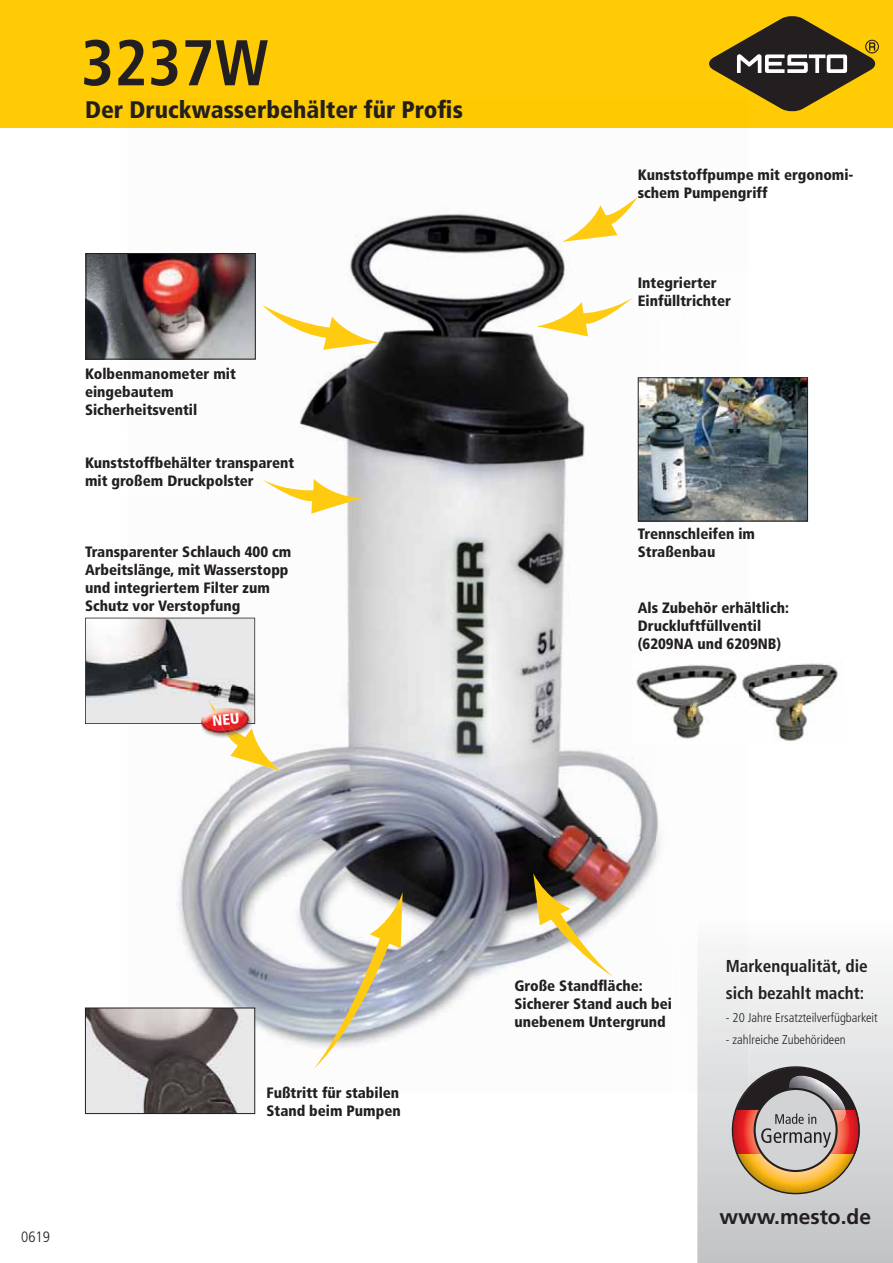
<style>
.page{position:relative;width:893px;height:1263px;background:#fff}
.page>*{position:absolute;margin:0;border:0;box-sizing:border-box;transform-origin:0 0}
.t1{font:700 condensed 64.5px "Frutiger LT Std";color:#231f20}
.t2{font:900 condensed 24px "Frutiger LT Std";color:#231f20}
.t3{font:700 21px "Frutiger LT Std";color:#231f20}
.t4{font:700 condensed 17.25px/27px "Frutiger LT Std";color:#231f20}
.t5{font:900 condensed 15px/18px "Frutiger LT Std";color:#231f20}
.t6{font:300 condensed 15px "Frutiger LT Std";color:#231f20}
.t7{font:300 condensed 12.75px "Frutiger LT Std";color:#231f20}
</style>
<div class="page">
<div style="left:0;top:0;width:893px;height:128px;background:#ffcb04"></div>
<svg style="left:709px;top:16px;width:170px;height:96px"></svg>
<svg style="left:697px;top:961px;width:196px;height:302px;background:#d9dbdc"></svg>
<img style="left:349px;top:99px;width:399px;height:172px">
<img style="left:227px;top:271px;width:426px;height:565px">
<img style="left:645px;top:270px;width:103px;height:107px">
<img style="left:128px;top:359px;width:99px;height:259px">
<img style="left:649px;top:521px;width:99px;height:135px">
<img style="left:128px;top:771px;width:106px;height:237px">
<img style="left:653px;top:797px;width:8px;height:45px">
<img style="left:230px;top:836px;width:430px;height:256px">
<img style="left:656px;top:938px;width:4px;height:154px">
<img style="left:697px;top:948px;width:51px;height:144px">
<img style="left:88px;top:255px;width:166px;height:102px">
<div style="left:86px;top:253px;width:170px;height:106px;border:1px solid #231f20"></div>
<img style="left:87px;top:1010px;width:166px;height:102px">
<div style="left:85px;top:1008px;width:170px;height:106px;border:1px solid #231f20"></div>
<img style="left:640px;top:379px;width:166px;height:140px">
<div style="left:638px;top:377px;width:170px;height:144px;border:1px solid #231f20"></div>
<img style="left:632px;top:656px;width:207px;height:87px">
<svg style="left:262px;top:479px;width:99px;height:35px"></svg>
<svg style="left:536px;top:297px;width:98px;height:39px"></svg>
<svg style="left:562px;top:197px;width:76px;height:45px"></svg>
<svg style="left:262px;top:305px;width:117px;height:45px"></svg>
<svg style="left:533px;top:873px;width:80px;height:104px"></svg>
<svg style="left:314px;top:892px;width:89px;height:177px"></svg>
<svg style="left:725px;top:1059px;width:142px;height:141px;background:#baa495"></svg>
<svg style="left:85px;top:618px;width:196px;height:153px"></svg>
<h1 class="t1" style="left:81px;top:25px;width:189px">3237W</h1>
<h2 class="t2" style="left:85px;top:98px;width:379px">Der Druckwasserbehälter für Profis</h2>
<p class="t5" style="left:85px;top:365px;width:152px">Kolbenmanometer mit eingebautem<br>Sicherheitsventil</p>
<p class="t5" style="left:85px;top:454px;width:211px">Kunststoffbehälter transparent mit großem Druckpolster</p>
<p class="t5" style="left:85px;top:544px;width:208px">Transparenter Schlauch 400 cm<br>Arbeitslänge, mit Wasserstopp und integriertem Filter zum<br>Schutz vor Verstopfung</p>
<p class="t5" style="left:638px;top:167px;width:217px">Kunststoffpumpe mit ergonomi&shy;schem Pumpengriff</p>
<p class="t5" style="left:638px;top:275px;width:95px">Integrierter<br>Einfülltrichter</p>
<p class="t5" style="left:638px;top:526px;width:119px">Trennschleifen im<br>Straßenbau</p>
<p class="t5" style="left:638px;top:599px;width:153px">Als Zubehör erhältlich:<br>Druckluftfüllventil (6209NA und 6209NB)</p>
<p class="t6" style="left:21px;top:1229px;width:30px">0619</p>
<p class="t5" style="left:266px;top:1084px;width:136px">Fußtritt für stabilen<br>Stand beim Pumpen</p>
<p class="t5" style="left:514px;top:977px;width:159px">Große Standfläche:<br>Sicherer Stand auch bei unebenem Untergrund</p>
<p class="t4" style="left:726px;top:953px;width:144px">Markenqualität, die sich bezahlt macht:</p>
<p class="t7" style="left:726px;top:1011px;width:153px">- 20 Jahre Ersatzteilverfügbarkeit</p>
<p class="t7" style="left:726px;top:1033px;width:121px">- zahlreiche Zubehörideen</p>
<h3 class="t3" style="left:719px;top:1204px;width:153px">www.mesto.de</h3>
</div>
